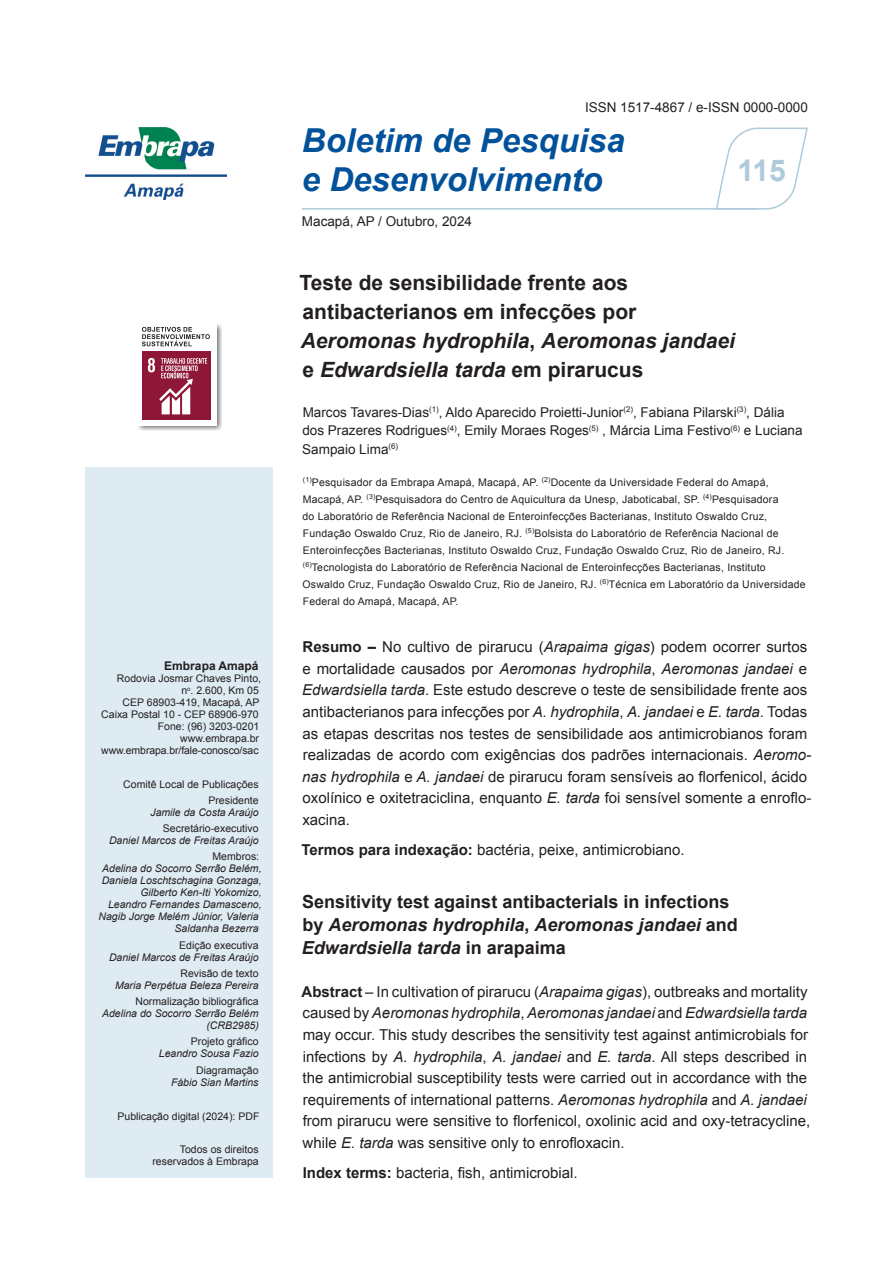
<style>
.page{position:relative;width:893px;height:1263px;background:#fff}
.page>*{position:absolute;margin:0;border:0;box-sizing:border-box;transform-origin:0 0}
.t1{font:italic 700 33px/39px "Arial";color:#01519b}
.t2{font:700 30px "Arial";color:#adcbdb}
.t3{font:700 21px/29.1px "Arial";color:#231f20}
.t4{font:700 18px/23.1px "Arial";color:#231f20}
.t5{font:15px/21.6px "Arial";color:#231f20}
.t6{font:13.5px/18.6px "Arial";color:#231f20}
.t7{font:700 12px "Arial";color:#231f20}
.t8{font:10.5px/17.1px "Arial";letter-spacing:.02em;color:#231f20}
.t9{font:10.5px/12px "Arial";color:#231f20;text-align:right}
.t10{font:italic 10.5px/12px "Arial";color:#231f20;text-align:right}
.s1{font-style:italic}
.s2{font-weight:700}
</style>
<div class="page">
<img style="left:85px;top:128px;width:141px;height:72px">
<hr style="left:302px;top:208px;width:455px;height:2px;background:#adcbdb">
<div style="left:85px;top:468px;width:187px;height:710px;background:#deebf2"></div>
<svg style="left:715px;top:127px;width:93px;height:83px"></svg>
<img style="left:138px;top:324px;width:83px;height:107px">
<div style="left:136px;top:320px;width:81px;height:105px;background:#fff"></div>
<div style="left:142px;top:352px;width:69px;height:68px;background:#8e1737"></div>
<svg style="left:148px;top:358px;width:59px;height:56px"></svg>
<svg style="left:142px;top:327px;width:68px;height:19px"></svg>
<p class="t7" style="left:164px;top:658px;width:96px">Embrapa Amapá</p>
<p class="t9" style="left:101px;top:673px;width:161px">Rodovia Josmar Chaves Pinto,<br>n<sup>o</sup>. 2.600, Km 05<br>CEP 68903-419, Macapá, AP<br>Caixa Postal 10 - CEP 68906-970<br>Fone: (96) 3203-0201 www.embrapa.br www.embrapa.br/fale-conosco/sac</p>
<p class="t9" style="left:123px;top:776px;width:137px;line-height:16.2px">Comitê Local de Publicações<br>Presidente</p>
<p class="t10" style="left:150px;top:806px;width:110px">Jamile da Costa Araújo</p>
<p class="t9" style="left:163px;top:822px;width:97px">Secretário-executivo</p>
<p class="t10" style="left:109px;top:834px;width:151px">Daniel Marcos de Freitas Araújo</p>
<p class="t9" style="left:213px;top:851px;width:48px">Membros:</p>
<p class="t10" style="left:98px;top:863px;width:165px">Adelina do Socorro Serrão Belém,<br>Daniela Loschtschagina Gonzaga,<br>Gilberto Ken-Iti Yokomizo,<br>Leandro Fernandes Damasceno,<br>Nagib Jorge Melém Júnior, Valeria<br>Saldanha Bezerra</p>
<p class="t9" style="left:179px;top:939px;width:81px">Edição executiva</p>
<p class="t10" style="left:109px;top:951px;width:151px">Daniel Marcos de Freitas Araújo</p>
<p class="t9" style="left:180px;top:967px;width:80px">Revisão de texto</p>
<p class="t10" style="left:115px;top:979px;width:145px">Maria Perpétua Beleza Pereira</p>
<p class="t9" style="left:136px;top:995px;width:125px">Normalização bibliográfica</p>
<p class="t10" style="left:102px;top:1007px;width:158px">Adelina do Socorro Serrão Belém (CRB2985)</p>
<p class="t9" style="left:191px;top:1036px;width:69px">Projeto gráfico</p>
<p class="t10" style="left:159px;top:1048px;width:101px">Leandro Sousa Fazio</p>
<p class="t9" style="left:196px;top:1064px;width:64px">Diagramação</p>
<p class="t10" style="left:171px;top:1076px;width:89px">Fábio Sian Martins</p>
<p class="t9" style="left:118px;top:1110px;width:143px">Publicação digital (2024): PDF</p>
<p class="t9" style="left:152px;top:1144px;width:108px">Todos os direitos reservados à Embrapa</p>
<p class="t6" style="left:585px;top:98px;width:224px">ISSN 1517-4867 / e-ISSN 0000-0000</p>
<h1 class="t1" style="left:302px;top:122px;width:324px">Boletim de Pesquisa e Desenvolvimento</h1>
<p class="t6" style="left:302px;top:213px;width:172px">Macapá, AP / Outubro, 2024</p>
<h2 class="t2" style="left:737px;top:150px;width:50px">115</h2>
<h3 class="t3" style="left:300px;top:268px;width:437px">Teste de sensibilidade frente aos antibacterianos em infecções por <span class="s1">Aeromonas hydrophila</span>, <span class="s1">Aeromonas jandaei </span>e <span class="s1">Edwardsiella tarda</span> em pirarucus</h3>
<p class="t6" style="left:302px;top:403px;width:502px">Marcos Tavares-Dias<sup>(1)</sup>, Aldo Aparecido Proietti-Junior<sup>(2)</sup>, Fabiana Pilarski<sup>(3)</sup>, Dália dos Prazeres Rodrigues<sup>(4)</sup>, Emily Moraes Roges<sup>(5)</sup> , Márcia Lima Festivo<sup>(6)</sup> e Luciana<br>Sampaio Lima<sup>(6)</sup></p>
<p class="t8" style="left:303px;top:474px;width:505px"><sup>(1)</sup>Pesquisador da Embrapa Amapá, Macapá, AP. <sup>(2)</sup>Docente da Universidade Federal do Amapá, Macapá, AP. <sup>(3)</sup>Pesquisadora do Centro de Aquicultura da Unesp, Jaboticabal, SP. <sup>(4)</sup>Pesquisadora<br>do Laboratório de Referência Nacional de Enteroinfecções Bacterianas, Instituto Oswaldo Cruz, Fundação Oswaldo Cruz, Rio de Janeiro, RJ. <sup>(5)</sup>Bolsista do Laboratório de Referência Nacional de Enteroinfecções Bacterianas, Instituto Oswaldo Cruz, Fundação Oswaldo Cruz, Rio de Janeiro, RJ. <sup>(6)</sup>Tecnologista do Laboratório de Referência Nacional de Enteroinfecções Bacterianas, Instituto Oswaldo Cruz, Fundação Oswaldo Cruz, Rio de Janeiro, RJ. <sup>(6)</sup>Técnica em Laboratório da Universidade Federal do Amapá, Macapá, AP.</p>
<p class="t5" style="left:302px;top:636px;width:511px"><span class="s2">Resumo –</span> No cultivo de pirarucu (<span class="s1">Arapaima gigas</span>) podem ocorrer surtos e mortalidade causados por <span class="s1">Aeromonas hydrophila</span>, <span class="s1">Aeromonas jandaei</span> e <span class="s1">Edwardsiella tarda</span>. Este estudo descreve o teste de sensibilidade frente aos antibacterianos para infecções por <span class="s1">A. hydrophila</span>, <span class="s1">A. jandaei</span> e <span class="s1">E. tarda</span>. Todas as etapas descritas nos testes de sensibilidade aos antimicrobianos foram realizadas de acordo com exigências dos padrões internacionais. <span class="s1">Aeromo&shy;nas hydrophila</span> e <span class="s1">A. jandaei</span> de pirarucu foram sensíveis ao florfenicol, ácido oxolínico e oxitetraciclina, enquanto <span class="s1">E. tarda</span> foi sensível somente a enroflo&shy;xacina.</p>
<p class="t5" style="left:301px;top:839px;width:385px"><span class="s2">Termos para indexação:</span> bactéria, peixe, antimicrobiano.</p>
<p class="t4" style="left:302px;top:890px;width:437px">Sensitivity test against antibacterials in infections by <span class="s1">Aeromonas hydrophila</span>, <span class="s1">Aeromonas jandaei</span> and<br><span class="s1">Edwardsiella tarda</span> in arapaima</p>
<p class="t5" style="left:302px;top:981px;width:510px"><span class="s2">Abstract</span> – In cultivation of pirarucu (<span class="s1">Arapaima gigas</span>), outbreaks and mortality caused by <span class="s1">Aeromonas hydrophila</span>, <span class="s1">Aeromonas jandaei</span> and <span class="s1">Edwardsiella tarda </span>may occur. This study describes the sensitivity test against antimicrobials for infections by <span class="s1">A. hydrophila</span>, <span class="s1">A. jandaei</span> and <span class="s1">E. tarda</span>. All steps described in the antimicrobial susceptibility tests were carried out in accordance with the requirements of international patterns. <span class="s1">Aeromonas hydrophila</span> and <span class="s1">A. jandaei </span>from pirarucu were sensitive to florfenicol, oxolinic acid and oxy-tetracycline, while <span class="s1">E. tarda</span> was sensitive only to enrofloxacin.</p>
<p class="t5" style="left:303px;top:1162px;width:277px"><span class="s2">Index terms:</span> bacteria, fish, antimicrobial.</p>
</div>
